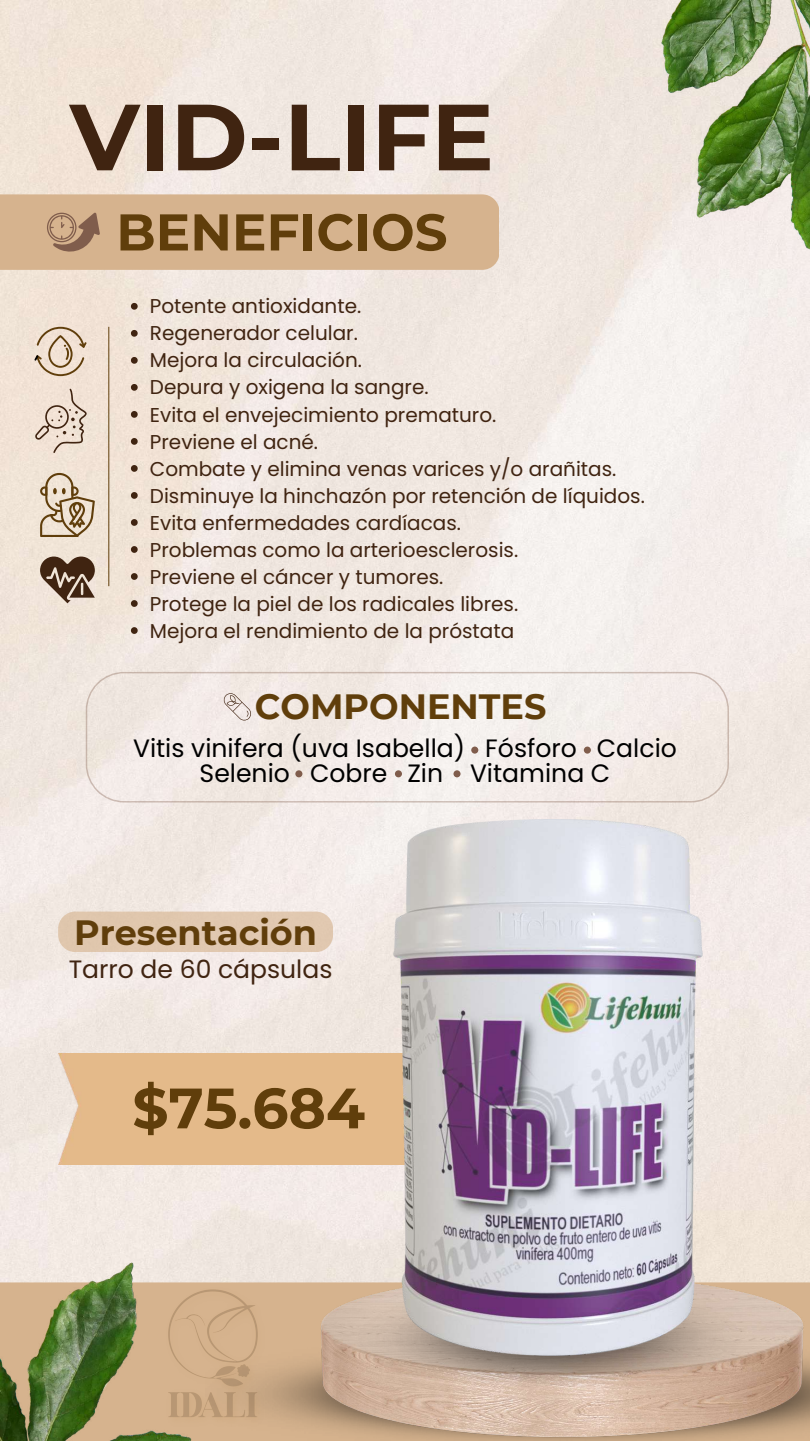
<style>
.page{position:relative;width:810px;height:1441px;background:#fff}
.page>*{position:absolute;margin:0;border:0;box-sizing:border-box;transform-origin:0 0}
.t1{font:700 93.7px "Montserrat";color:#402411}
.t2{font:700 56.8px "Montserrat";color:#603e0b}
.t3{font:700 51.6px "Montserrat";color:#603e0b}
.t4{font:700 35px "Montserrat";color:#603e0b}
.t5{font:25.1px/24.8px "Poppins";color:#000;text-align:center}
.t6{font:25.1px "Poppins";color:#402411}
.t7{font:20px/27px "Poppins";color:#402411}
</style>
<div class="page">
<img style="left:0;top:0;width:810px;height:1275px">
<img style="left:282px;top:1275px;width:528px;height:165px">
<img style="left:348px;top:1284px;width:399px;height:108px">
<div style="left:0;top:194px;width:499px;height:76px;background:#d6b38e"></div>
<svg style="left:86px;top:671px;width:643px;height:131px;background:#f1e9e5"></svg>
<div style="left:471px;top:746px;width:7px;height:7px;background:#805d4c;border-radius:50%"></div>
<div style="left:584px;top:746px;width:7px;height:7px;background:#805d4c;border-radius:50%"></div>
<div style="left:453px;top:770px;width:8px;height:7px;background:#805d4c;border-radius:50%"></div>
<div style="left:395px;top:770px;width:7px;height:7px;background:#805d4c;border-radius:50%"></div>
<div style="left:295px;top:770px;width:7px;height:7px;background:#805d4c;border-radius:50%"></div>
<div style="left:58px;top:1053px;width:335px;height:111px;background:#e4ba8a"></div>
<img style="left:393px;top:819px;width:309px;height:536px">
<svg style="left:131px;top:303px;width:7px;height:6px"></svg>
<svg style="left:131px;top:330px;width:7px;height:6px"></svg>
<svg style="left:131px;top:357px;width:7px;height:6px"></svg>
<svg style="left:131px;top:384px;width:7px;height:6px"></svg>
<svg style="left:131px;top:411px;width:7px;height:6px"></svg>
<svg style="left:131px;top:438px;width:7px;height:6px"></svg>
<svg style="left:131px;top:465px;width:7px;height:6px"></svg>
<svg style="left:131px;top:492px;width:7px;height:6px"></svg>
<svg style="left:131px;top:519px;width:7px;height:6px"></svg>
<svg style="left:131px;top:546px;width:7px;height:6px"></svg>
<svg style="left:131px;top:573px;width:7px;height:6px"></svg>
<svg style="left:131px;top:600px;width:7px;height:6px"></svg>
<svg style="left:131px;top:627px;width:7px;height:6px"></svg>
<div style="left:58px;top:911px;width:275px;height:40px;background:#e1c7af;border-radius:17px"></div>
<img style="left:0;top:1251px;width:282px;height:189px">
<img style="left:576px;top:0;width:234px;height:327px">
<hr style="left:108px;top:327px;width:1px;height:259px;background:#603e0b">
<svg style="left:34px;top:327px;width:53px;height:49px;background:#d7c4b1"></svg>
<svg style="left:35px;top:388px;width:52px;height:65px;background:#dcccbe"></svg>
<svg style="left:40px;top:473px;width:55px;height:63px;background:#cbbaa2"></svg>
<svg style="left:40px;top:556px;width:55px;height:47px;background:#887363"></svg>
<svg style="left:223px;top:692px;width:28px;height:28px"></svg>
<h1 class="t1" style="left:70px;top:80px;width:426px">VID-LIFE</h1>
<h3 class="t3" style="left:116px;top:200px;width:333px">BENEFICIOS</h3>
<p class="t7" style="left:150px;top:293px;width:496px">Potente antioxidante.<br>Regenerador celular.<br>Mejora la circulación.<br>Depura y oxigena la sangre.<br>Evita el envejecimiento prematuro.<br>Previene el acné.<br>Combate y elimina venas varices y/o arañitas.<br>Disminuye la hinchazón por retención de líquidos.<br>Evita enfermedades cardíacas.<br>Problemas como la arterioesclerosis.<br>Previene el cáncer y tumores.<br>Protege la piel de los radicales libres.<br>Mejora el rendimiento de la próstata</p>
<h3 class="t4" style="left:255px;top:684px;width:293px">COMPONENTES</h3>
<p class="t5" style="left:133px;top:735px;width:545px">Vitis vinifera (uva Isabella) Fósforo Calcio<br>Selenio Cobre Zin Vitamina C</p>
<h3 class="t4" style="left:74px;top:910px;width:245px">Presentación</h3>
<p class="t6" style="left:69px;top:951px;width:265px">Tarro de 60 cápsulas</p>
<h2 class="t2" style="left:132px;top:1073px;width:234px">$75.684</h2>
</div>
